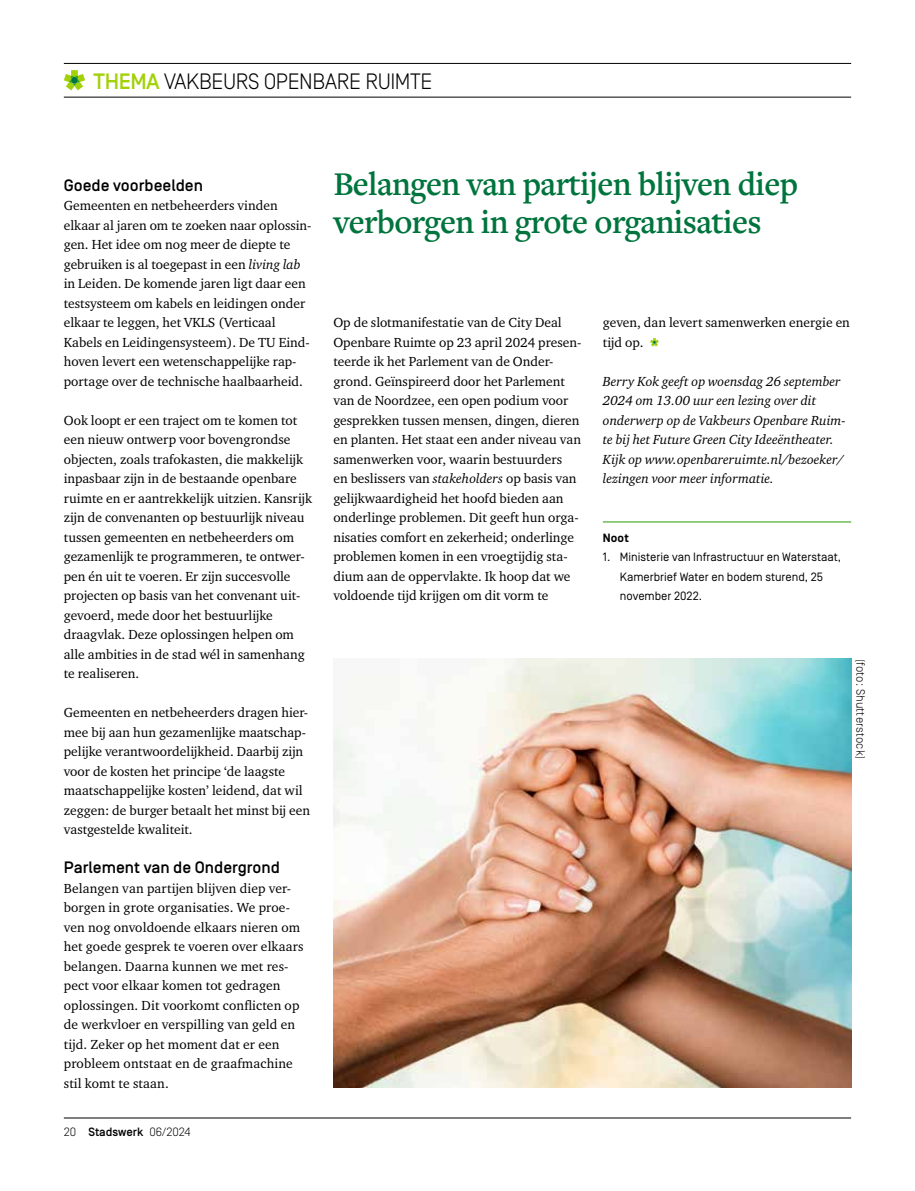
<style>
.page{position:relative;width:915px;height:1191px;background:#fff}
.page>*{position:absolute;margin:0;border:0;box-sizing:border-box;transform-origin:0 0}
.t1{font:600 34.5px/37.5px "Freight Text Pro";letter-spacing:-.02em;color:#00743d}
.t2{font:300 22.2px "Simplon BP";letter-spacing:-.02em;color:#000}
.t3{font:500 16.5px "Simplon BP";color:#000}
.t4{font:13.5px/19.5px "Charter ITC Std";color:#000}
.t5{font:italic 13.5px/19.5px "Charter ITC Std";color:#000}
.t6{font:12px/19.5px "Simplon BP Regular";color:#000}
.t7{font:300 12px "Simplon BP";letter-spacing:.01em;color:#000}
.t8{font:700 12px "Simplon BP";color:#000}
.s1{font-weight:500;color:#a3d109}
.s2{font-style:italic}
.s3{font-weight:500}
</style>
<div class="page">
<hr style="left:64px;top:1117px;width:786px;height:1px;background:#000">
<hr style="left:64px;top:97px;width:786px;height:1px;background:#000">
<hr style="left:64px;top:63px;width:786px;height:1px;background:#000">
<svg style="left:64px;top:70px;width:21px;height:20px"></svg>
<hr style="left:602px;top:521px;width:248px;height:1px;background:#259a00">
<svg style="left:650px;top:338px;width:8px;height:8px"></svg>
<img style="left:333px;top:658px;width:517px;height:429px">
<h2 class="t2" style="left:94px;top:68px;width:340px"><span class="s1">THEMA</span> VAKBEURS OPENBARE RUIMTE</h2>
<p class="t3" style="left:64px;top:175px;width:141px">Goede voorbeelden</p>
<p class="t4" style="left:64px;top:195px;width:249px">Gemeenten en netbeheerders vinden elkaar al jaren om te zoeken naar oplossin&shy;gen. Het idee om nog meer de diepte te gebruiken is al toegepast in een <span class="s2">living lab </span>in Leiden. De komende jaren ligt daar een testsysteem om kabels en leidingen onder elkaar te leggen, het VKLS (Verticaal Kabels en Leidingensysteem). De TU Eind&shy;hoven levert een wetenschappelijke rap&shy;portage over de technische haalbaarheid.</p>
<p class="t4" style="left:64px;top:410px;width:249px">Ook loopt er een traject om te komen tot een nieuw ontwerp voor bovengrondse objecten, zoals trafokasten, die makkelijk inpasbaar zijn in de bestaande openbare ruimte en er aantrekkelijk uitzien. Kansrijk zijn de convenanten op bestuurlijk niveau tussen gemeenten en netbeheerders om gezamenlijk te programmeren, te ontwer&shy;pen én uit te voeren. Er zijn succesvolle projecten op basis van het convenant uit&shy;gevoerd, mede door het bestuurlijke draagvlak. Deze oplossingen helpen om alle ambities in de stad wél in samenhang te realiseren.</p>
<p class="t4" style="left:64px;top:702px;width:248px">Gemeenten en netbeheerders dragen hier&shy;mee bij aan hun gezamenlijke maatschap&shy;pelijke verantwoordelijkheid. Daarbij zijn voor de kosten het principe ‘de laagste maatschappelijke kosten’ leidend, dat wil zeggen: de burger betaalt het minst bij een vastgestelde kwaliteit.</p>
<p class="t3" style="left:64px;top:858px;width:217px">Parlement van de Ondergrond</p>
<p class="t4" style="left:64px;top:878px;width:241px">Belangen van partijen blijven diep ver&shy;borgen in grote organisaties. We proe&shy;ven nog onvoldoende elkaars nieren om het goede gesprek te voeren over elkaars belangen. Daarna kunnen we met res&shy;pect voor elkaar komen tot gedragen oplossingen. Dit voorkomt conflicten op de werkvloer en verspilling van geld en tijd. Zeker op het moment dat er een probleem ontstaat en de graafmachine stil komt te staan.</p>
<p class="t7" style="left:64px;top:1125px;width:128px">20 <span class="s3">Stadswerk</span> 06/2024</p>
<h1 class="t1" style="left:333px;top:164px;width:466px">Belangen van partijen blijven diep verborgen in grote organisaties</h1>
<p class="t4" style="left:333px;top:312px;width:249px">Op de slotmanifestatie van de City Deal Openbare Ruimte op 23 april 2024 presen&shy;teerde ik het Parlement van de Onder&shy;grond. Geïnspireerd door het Parlement van de Noordzee, een open podium voor gesprekken tussen mensen, dingen, dieren en planten. Het staat een ander niveau van samenwerken voor, waarin bestuurders<br>en beslissers van <span class="s2">stakeholders</span> op basis van gelijkwaardigheid het hoofd bieden aan onderlinge problemen. Dit geeft hun orga&shy;nisaties comfort en zekerheid; onderlinge problemen komen in een vroegtijdig sta&shy;dium aan de oppervlakte. Ik hoop dat we voldoende tijd krijgen om dit vorm te</p>
<p class="t4" style="left:602px;top:312px;width:248px">geven, dan levert samenwerken energie en tijd op.</p>
<p class="t5" style="left:602px;top:371px;width:244px">Berry Kok geeft op woensdag 26 september 2024 om 13.00 uur een lezing over dit onderwerp op de Vakbeurs Openbare Ruim&shy;te bij het Future Green City Ideeëntheater.<br>Kijk op www.openbareruimte.nl/bezoeker/ lezingen voor meer informatie.</p>
<p class="t8" style="left:602px;top:530px;width:27px">Noot</p>
<p class="t6" style="left:619px;top:547px;width:223px;text-indent:-17px">1. Ministerie van Infrastructuur en Waterstaat,<br>Kamerbrief Water en bodem sturend, 25 november 2022.</p>
<p class="t7" style="left:867px;top:658px;width:101px;rotate:90deg">(foto: Shutterstock)</p>
</div>
